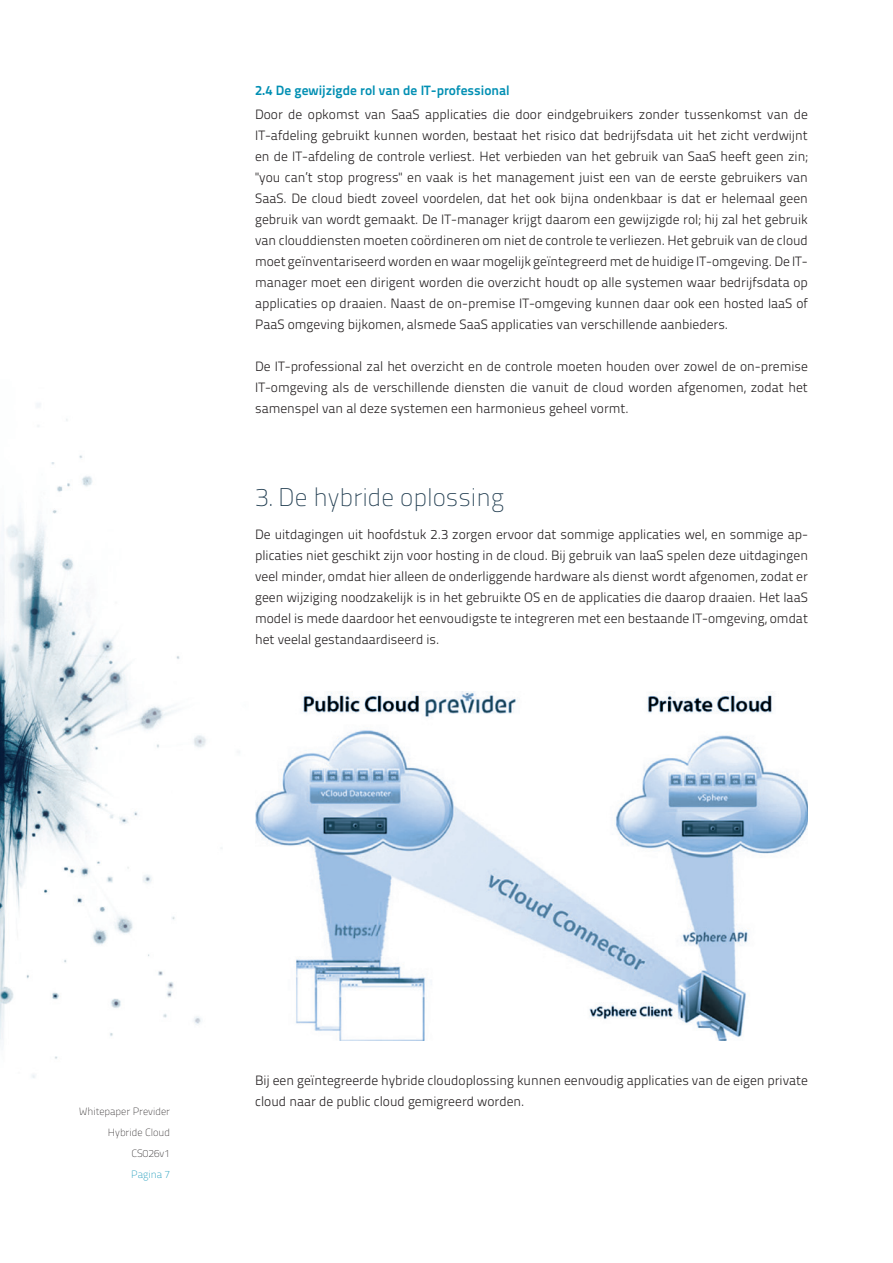
<style>
.page{position:relative;width:893px;height:1263px;background:#fff}
.page>*{position:absolute;margin:0;border:0;box-sizing:border-box;transform-origin:0 0}
.t1{font:100 25.5px "Titillium Title 01";color:#213d50}
.t2{font:13.5px/21px "Titillium Text 14 L 250 wt";color:#231f20;text-align:justify}
.t3{font:13.5px "Titillium Text 14 L 800 wt";color:#008fb3}
.t4{font:100 10.5px/21px "Titillium Title 01";color:#231f20;text-align:right}
.t5{font:100 10.5px "Titillium Title 01";color:#008fb3}
</style>
<div class="page">
<img style="left:0;top:403px;width:240px;height:675px">
<img style="left:255px;top:691px;width:553px;height:350px">
<p class="t3" style="left:255px;top:82px;width:256px">2.4 De gewijzigde rol van de IT-professional</p>
<p class="t2" style="left:255px;top:103px;width:554px">Door de opkomst van SaaS applicaties die door eindgebruikers zonder tussenkomst van de IT-afdeling gebruikt kunnen worden, bestaat het risico dat bedrijfsdata uit het zicht verdwijnt en de IT-afdeling de controle verliest. Het verbieden van het gebruik van SaaS heeft geen zin; "you can’t stop progress" en vaak is het management juist een van de eerste gebruikers van SaaS. De cloud biedt zoveel voordelen, dat het ook bijna ondenkbaar is dat er helemaal geen gebruik van wordt gemaakt. De IT-manager krijgt daarom een gewijzigde rol; hij zal het gebruik van clouddiensten moeten coördineren om niet de controle te verliezen. Het gebruik van de cloud moet geïnventariseerd worden en waar mogelijk geïntegreerd met de huidige IT-omgeving. De IT&shy;manager moet een dirigent worden die overzicht houdt op alle systemen waar bedrijfsdata op applicaties op draaien. Naast de on-premise IT-omgeving kunnen daar ook een hosted IaaS of PaaS omgeving bijkomen, alsmede SaaS applicaties van verschillende aanbieders.</p>
<p class="t2" style="left:255px;top:355px;width:554px">De IT-professional zal het overzicht en de controle moeten houden over zowel de on-premise IT-omgeving als de verschillende diensten die vanuit de cloud worden afgenomen, zodat het samenspel van al deze systemen een harmonieus geheel vormt.</p>
<h1 class="t1" style="left:255px;top:482px;width:250px">3. De hybride oplossing</h1>
<p class="t2" style="left:255px;top:523px;width:554px">De uitdagingen uit hoofdstuk 2.3 zorgen ervoor dat sommige applicaties wel, en sommige ap&shy;plicaties niet geschikt zijn voor hosting in de cloud. Bij gebruik van IaaS spelen deze uitdagingen veel minder, omdat hier alleen de onderliggende hardware als dienst wordt afgenomen, zodat er geen wijziging noodzakelijk is in het gebruikte OS en de applicaties die daarop draaien. Het IaaS model is mede daardoor het eenvoudigste te integreren met een bestaande IT-omgeving, omdat het veelal gestandaardiseerd is.</p>
<p class="t4" style="left:79px;top:1101px;width:92px">Whitepaper Previder<br>Hybride Cloud<br>CS026v1</p>
<p class="t5" style="left:131px;top:1168px;width:40px">Pagina 7</p>
<p class="t2" style="left:255px;top:1069px;width:554px">Bij een geïntegreerde hybride cloudoplossing kunnen eenvoudig applicaties van de eigen private cloud naar de public cloud gemigreerd worden.</p>
</div>
